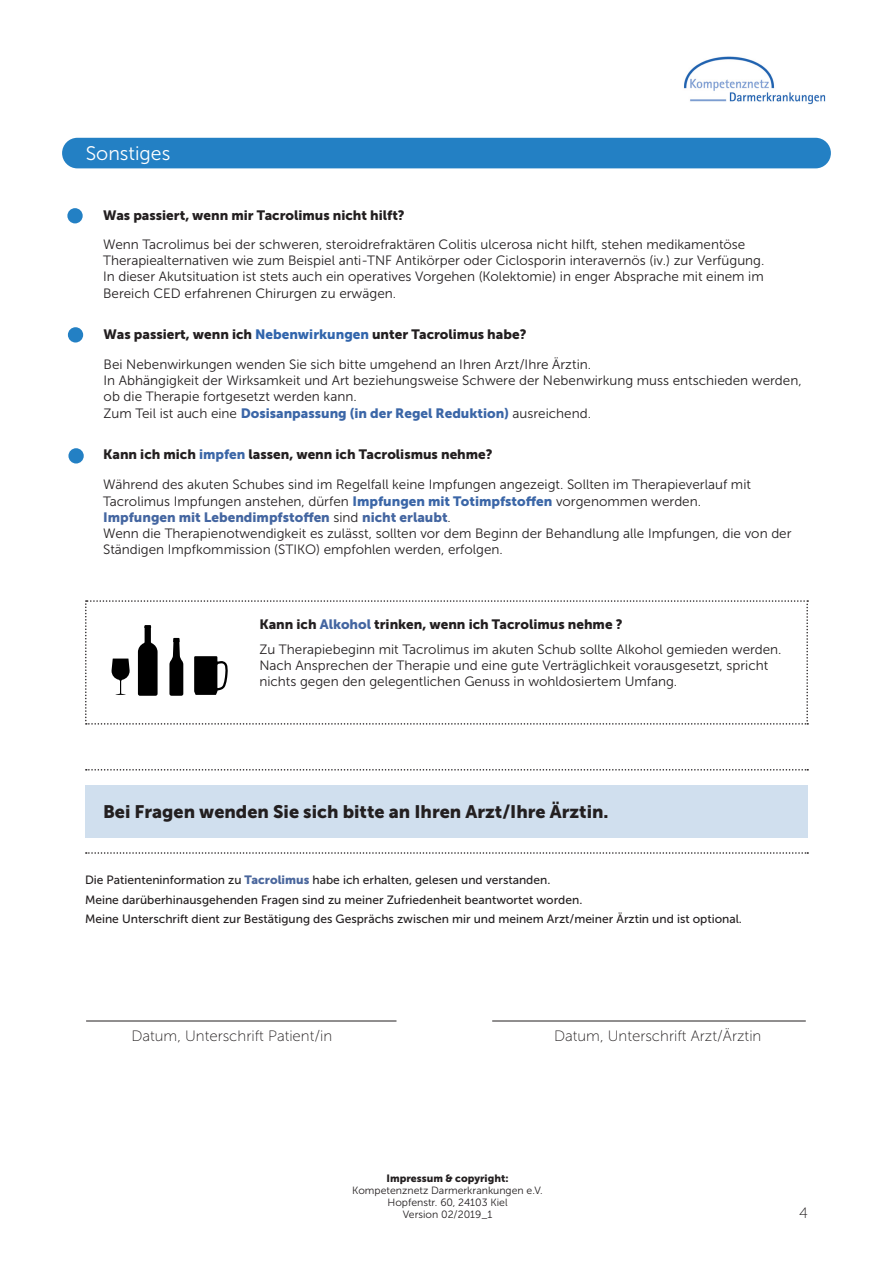
<style>
.page{position:relative;width:893px;height:1263px;background:#fff}
.page>*{position:absolute;margin:0;border:0;box-sizing:border-box;transform-origin:0 0}
.t1{font:19.5px "Museo Sans 300";color:#fff}
.t2{font:18px "Museo Sans 900";color:#231f20}
.t3{font:15px "Museo Sans 100";color:#231f20}
.t4{font:13.5px/16.2px "Museo Sans 300";color:#231f20}
.t5{font:13.5px "Museo Sans 900";color:#231f20}
.t6{font:13.5px "Museo Sans 900";color:#3b66a7}
.t7{font:13.5px "Museo Sans 900";color:#4466a1}
.t8{font:12px "Museo Sans 500";color:#231f20}
.t9{font:10.5px "Museo Sans 300";color:#231f20}
.t10{font:10.5px "Museo Sans 900";color:#231f20}
.s1{color:#3165ac}
.s2{font-family:"Museo Sans 300";color:#231f20}
.s3{color:#3b66a7}
.s4{font-family:"Museo Sans 900";color:#3b66a7}
.s5{color:#4466a1}
.s6{font-family:"Museo Sans 900";color:#4a669c}
</style>
<div class="page">
<img style="left:684px;top:56px;width:142px;height:49px">
<div style="left:62px;top:138px;width:769px;height:30px;background:#2380c4;border-radius:15px"></div>
<div style="left:67px;top:208px;width:16px;height:15px;background:#2380c4;border-radius:50%"></div>
<div style="left:68px;top:327px;width:15px;height:15px;background:#2380c4;border-radius:50%"></div>
<svg style="left:85px;top:600px;width:723px;height:125px"></svg>
<div style="left:68px;top:448px;width:16px;height:15px;background:#2380c4;border-radius:50%"></div>
<div style="left:85px;top:785px;width:723px;height:53px;background:#d0dfee"></div>
<svg style="left:86px;top:852px;width:722px;height:2px"></svg>
<svg style="left:86px;top:769px;width:722px;height:1px"></svg>
<hr style="left:86px;top:1021px;width:310px;height:1px;background:#231f20">
<hr style="left:492px;top:1021px;width:314px;height:1px;background:#231f20">
<p class="t1" style="left:86px;top:143px;width:86px">Sonstiges</p>
<p class="t5" style="left:103px;top:207px;width:303px">Was passiert, wenn mir Tacrolimus nicht hilft?</p>
<p class="t4" style="left:103px;top:236px;width:663px">Wenn Tacrolimus bei der schweren, steroidrefraktären Colitis ulcerosa nicht hilft, stehen medikamentöse<br>Therapiealternativen wie zum Beispiel anti-TNF Antikörper oder Ciclosporin interavernös (iv.) zur Verfügung.</p>
<p class="t4" style="left:103px;top:269px;width:662px">In dieser Akutsituation ist stets auch ein operatives Vorgehen (Kolektomie) in enger Absprache mit einem im<br>Bereich CED erfahrenen Chirurgen zu erwägen.</p>
<p class="t5" style="left:104px;top:327px;width:424px">Was passiert, wenn ich <span class="s1">Nebenwirkungen</span> unter Tacrolimus habe?</p>
<p class="t4" style="left:104px;top:356px;width:489px">Bei Nebenwirkungen wenden Sie sich bitte umgehend an Ihren Arzt/Ihre Ärztin.</p>
<p class="t4" style="left:104px;top:372px;width:699px">In Abhängigkeit der Wirksamkeit und Art beziehungsweise Schwere der Nebenwirkung muss entschieden werden, ob die Therapie fortgesetzt werden kann.</p>
<p class="t6" style="left:104px;top:405px;width:489px"><span class="s2">Zum Teil ist auch eine</span> Dosisanpassung (in der Regel Reduktion) <span class="s2">ausreichend.</span></p>
<p class="t5" style="left:103px;top:446px;width:391px">Kann ich mich <span class="s3">impfen</span> lassen, wenn ich Tacrolismus nehme?</p>
<p class="t4" style="left:103px;top:477px;width:649px">Während des akuten Schubes sind im Regelfall keine Impfungen angezeigt. Sollten im Therapieverlauf mit<br>Tacrolimus Impfungen anstehen, dürfen <span class="s4">Impfungen mit Totimpfstoffen</span> vorgenommen werden.</p>
<p class="t7" style="left:103px;top:509px;width:349px">Impfungen mit Lebendimpfstoffen <span class="s2">sind</span> nicht erlaubt<span class="s2">.</span></p>
<p class="t4" style="left:103px;top:525px;width:690px">Wenn die Therapienotwendigkeit es zulässt, sollten vor dem Beginn der Behandlung alle Impfungen, die von der<br>Ständigen Impfkommission (STIKO) empfohlen werden, erfolgen.</p>
<p class="t5" style="left:259px;top:616px;width:365px">Kann ich <span class="s5">Alkohol</span> trinken, wenn ich Tacrolimus nehme ?</p>
<p class="t4" style="left:259px;top:641px;width:524px">Zu Therapiebeginn mit Tacrolimus im akuten Schub sollte Alkohol gemieden werden.<br>Nach Ansprechen der Therapie und eine gute Verträglichkeit vorausgesetzt, spricht nichts gegen den gelegentlichen Genuss in wohldosiertem Umfang.</p>
<p class="t2" style="left:103px;top:802px;width:507px">Bei Fragen wenden Sie sich bitte an Ihren Arzt/Ihre Ärztin.</p>
<p class="t8" style="left:85px;top:873px;width:467px">Die Patienteninformation zu <span class="s6">Tacrolimus</span> habe ich erhalten, gelesen und verstanden.</p>
<p class="t8" style="left:85px;top:893px;width:499px">Meine darüberhinausgehenden Fragen sind zu meiner Zufriedenheit beantwortet worden.</p>
<p class="t8" style="left:85px;top:912px;width:658px">Meine Unterschrift dient zur Bestätigung des Gesprächs zwischen mir und meinem Arzt/meiner Ärztin und ist optional.</p>
<p class="t3" style="left:131px;top:1027px;width:202px">Datum, Unterschrift Patient/in</p>
<p class="t3" style="left:554px;top:1027px;width:209px">Datum, Unterschrift Arzt/Ärztin</p>
<p class="t10" style="left:386px;top:1172px;width:124px">Impressum &amp; copyright:</p>
<p class="t9" style="left:352px;top:1184px;width:192px">Kompetenznetz Darmerkrankungen e.V.</p>
<p class="t9" style="left:387px;top:1196px;width:122px">Hopfenstr. 60, 24103 Kiel</p>
<p class="t9" style="left:403px;top:1208px;width:91px">Version 02/2019_1</p>
<p class="t3" style="left:799px;top:1205px;width:10px">4</p>
</div>
